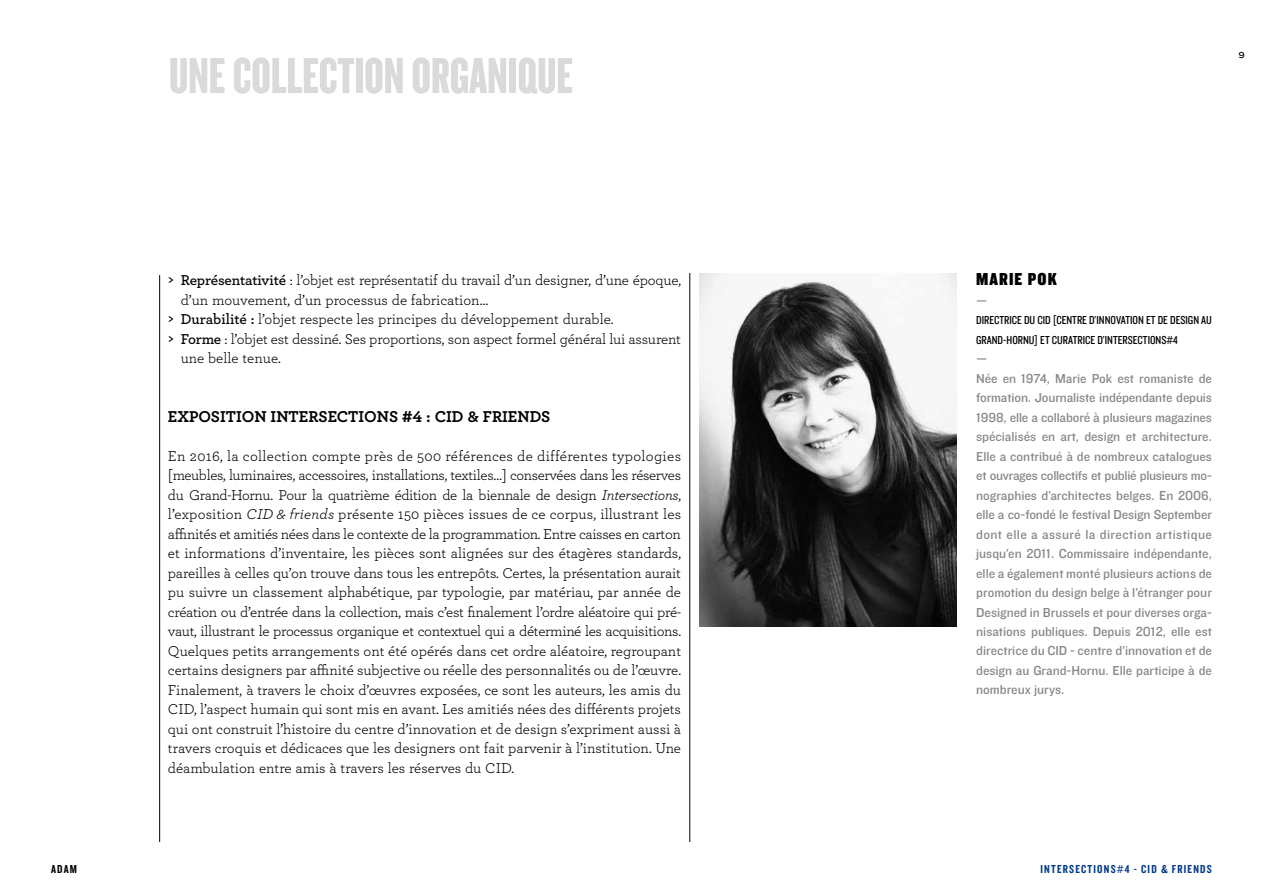
<style>
.page{position:relative;width:1263px;height:893px;background:#fff}
.page>*{position:absolute;margin:0;border:0;box-sizing:border-box;transform-origin:0 0}
.t1{font:52.5px "Knockout 68 Full Featherwt";color:#d9dadb}
.t2{font:18px "Knockout 70 Full Welterwt";letter-spacing:.06em;color:#000}
.t3{font:700 16.5px "Archer";color:#000}
.t4{font:15px/19.5px "Archer";letter-spacing:-.01em;color:#000;text-align:justify}
.t5{font:13.5px/19.5px "Knockout 31 Junior Middlewt";color:#87888a}
.t6{font:12px/19.5px "Knockout 29 Junior Ltweight";color:#000}
.t7{font:12px "Knockout 49 Liteweight";letter-spacing:.1em;color:#003888}
.t8{font:12px "Knockout 49 Liteweight";color:#000}
.t9{font:9px "Knockout 33 Junior Heviwt";color:#000}
.s1{font-weight:600}
.s2{font-style:italic}
</style>
<div class="page">
<hr style="left:159px;top:275px;width:1px;height:567px;background:#000">
<hr style="left:689px;top:273px;width:1px;height:569px;background:#000">
<img style="left:699px;top:273px;width:257px;height:353px">
<h1 class="t1" style="left:169px;top:44px;width:406px">UNE COLLECTION ORGANIQUE</h1>
<p class="t9" style="left:1238px;top:49px;width:8px">9</p>
<p class="t4" style="left:168px;top:270px;width:515px"><span class="s1">&gt; Représentativité</span> : l’objet est représentatif du travail d’un designer, d’une époque,</p>
<p class="t4" style="left:181px;top:289px;width:309px">d’un mouvement, d’un processus de fabrication…</p>
<p class="t4" style="left:168px;top:309px;width:447px"><span class="s1">&gt; Durabilité :</span> l’objet respecte les principes du développement durable.</p>
<p class="t4" style="left:168px;top:328px;width:515px"><span class="s1">&gt; Forme</span> : l’objet est dessiné. Ses proportions, son aspect formel général lui assurent</p>
<p class="t4" style="left:181px;top:348px;width:102px">une belle tenue.</p>
<p class="t3" style="left:168px;top:403px;width:277px">EXPOSITION INTERSECTIONS #4 : CID</p>
<p class="t3" style="left:468px;top:403px;width:84px">&amp; FRIENDS</p>
<p class="t4" style="left:168px;top:445px;width:515px">En 2016, la collection compte près de 500 références de différentes typologies [meubles, luminaires, accessoires, installations, textiles…] conservées dans les réserves du Grand-Hornu. Pour la quatrième édition de la biennale de design <span class="s2">Intersections</span>, l’exposition <span class="s2">CID &amp; friends</span> présente 150 pièces issues de ce corpus, illustrant les affinités et amitiés nées dans le contexte de la programmation. Entre caisses en carton et informations d’inventaire, les pièces sont alignées sur des étagères standards, pareilles à celles qu’on trouve dans tous les entrepôts. Certes, la présentation aurait pu suivre un classement alphabétique, par typologie, par matériau, par année de création ou d’entrée dans la collection, mais c’est finalement l’ordre aléatoire qui pré&shy;vaut, illustrant le processus organique et contextuel qui a déterminé les acquisitions.<br>Quelques petits arrangements ont été opérés dans cet ordre aléatoire, regroupant certains designers par affinité subjective ou réelle des personnalités ou de l’œuvre.<br>Finalement, à travers le choix d’œuvres exposées, ce sont les auteurs, les amis du CID, l’aspect humain qui sont mis en avant. Les amitiés nées des différents projets qui ont construit l’histoire du centre d’innovation et de design s’expriment aussi à travers croquis et dédicaces que les designers ont fait parvenir à l’institution. Une déambulation entre amis à travers les réserves du CID.</p>
<p class="t2" style="left:976px;top:267px;width:82px">MARIE POK</p>
<p class="t5" style="left:976px;top:290px;width:13px">—</p>
<p class="t6" style="left:976px;top:310px;width:237px">DIRECTRICE DU CID [CENTRE D’INNOVATION ET DE DESIGN AU<br>GRAND-HORNU] ET CURATRICE D’INTERSECTIONS#4</p>
<p class="t5" style="left:976px;top:348px;width:237px">—<br>Née en 1974, Marie Pok est romaniste de formation. Journaliste indépendante depuis 1998, elle a collaboré à plusieurs magazines spécialisés en art, design et architecture.<br>Elle a contribué à de nombreux catalogues et ouvrages collectifs et publié plusieurs mo&shy;nographies d’architectes belges. En 2006, elle a co-fondé le festival Design September dont elle a assuré la direction artistique jusqu’en 2011. Commissaire indépendante, elle a également monté plusieurs actions de promotion du design belge à l’étranger pour Designed in Brussels et pour diverses orga&shy;nisations publiques. Depuis 2012, elle est directrice du CID - centre d’innovation et de design au Grand-Hornu. Elle participe à de nombreux jurys.</p>
<p class="t8" style="left:51px;top:861px;width:28px">ADAM</p>
<p class="t7" style="left:1040px;top:861px;width:173px">INTERSECTIONS#4 - CID &amp; FRIENDS</p>
</div>
